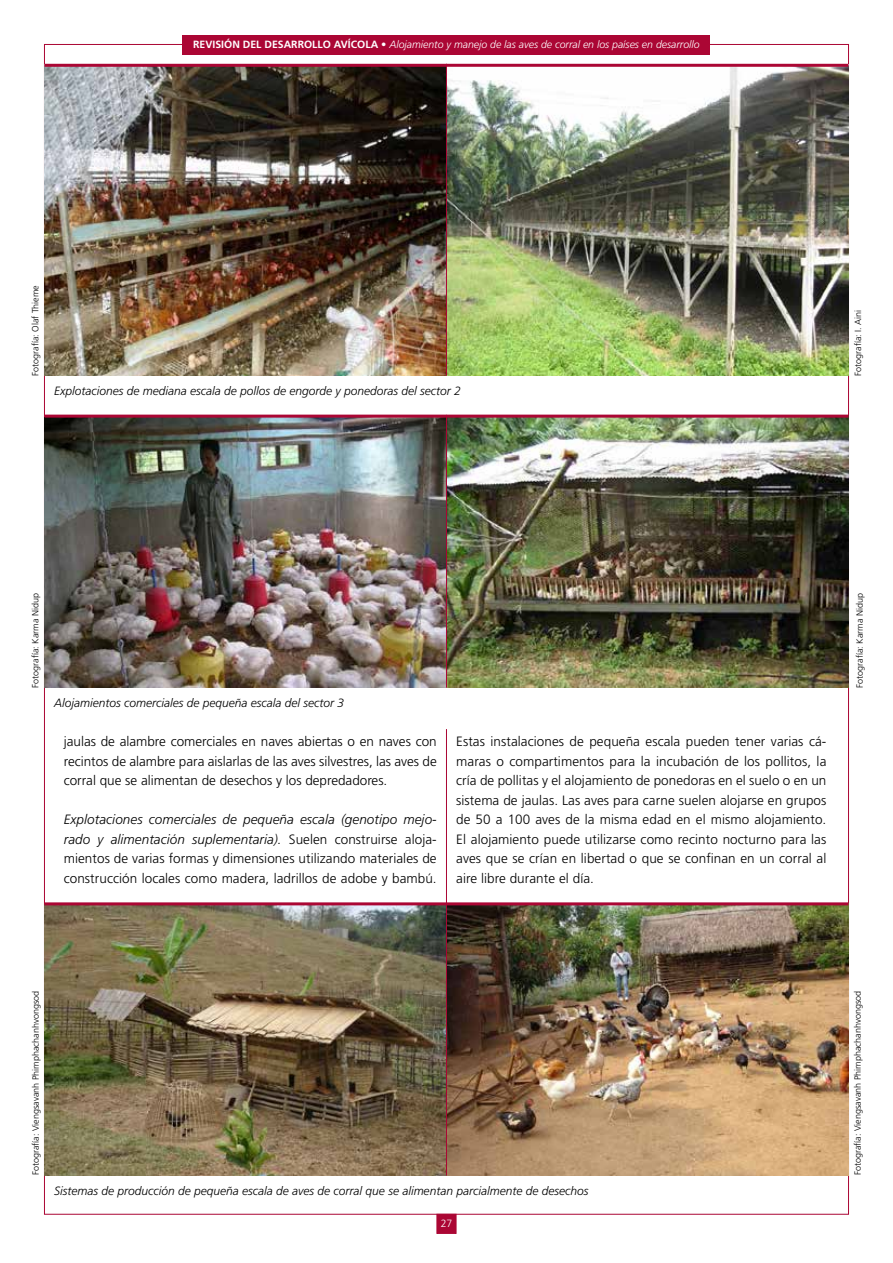
<style>
.page{position:relative;width:893px;height:1263px;background:#fff}
.page>*{position:absolute;margin:0;border:0;box-sizing:border-box;transform-origin:0 0}
.t1{font:300 13.5px/19.5px "Frutiger LT Std";letter-spacing:.005em;color:#000;text-align:justify}
.t2{font:italic 300 12px "Frutiger LT Std";color:#000}
.t3{font:italic 300 10.5px "Frutiger LT Std";color:#fff}
.t4{font:300 10.5px "Frutiger LT Std";color:#fff}
.t5{font:300 9px "Frutiger LT Std";color:#000}
.s1{font-weight:700;font-style:normal}
.s2{font-style:italic}
</style>
<div class="page">
<div style="left:437px;top:1214px;width:19px;height:19px;background:#ab0634"></div>
<div style="left:183px;top:35px;width:527px;height:19px;background:#ab0634"></div>
<img style="left:447px;top:905px;width:401px;height:270px">
<img style="left:44px;top:905px;width:402px;height:270px">
<hr style="left:44px;top:902px;width:402px;height:3px;background:#ab0634">
<hr style="left:446px;top:902px;width:402px;height:3px;background:#ab0634">
<img style="left:44px;top:65px;width:805px;height:311px">
<img style="left:44px;top:416px;width:805px;height:272px">
<hr style="left:45px;top:415px;width:803px;height:3px;background:#ab0634">
<hr style="left:446px;top:64px;width:1px;height:312px;background:#ab0634">
<hr style="left:446px;top:415px;width:1px;height:273px;background:#ab0634">
<hr style="left:446px;top:729px;width:1px;height:446px;background:#ab0634">
<hr style="left:44px;top:64px;width:804px;height:3px;background:#ab0634">
<p class="t3" style="left:193px;top:38px;width:508px"><span class="s1">REVISIÓN DEL DESARROLLO AVÍCOLA •</span> Alojamiento y manejo de las aves de corral en los países en desarrollo</p>
<p class="t5" style="left:30px;top:376px;width:92px;rotate:-90deg">Fotografía: Olaf Thieme</p>
<p class="t2" style="left:54px;top:384px;width:408px">Explotaciones de mediana escala de pollos de engorde y ponedoras del sector 2</p>
<p class="t5" style="left:853px;top:376px;width:68px;rotate:-90deg">Fotografía: I. Aini</p>
<p class="t5" style="left:30px;top:688px;width:96px;rotate:-90deg">Fotografía: Karma Nidup</p>
<p class="t5" style="left:855px;top:688px;width:96px;rotate:-90deg">Fotografía: Karma Nidup</p>
<p class="t2" style="left:54px;top:696px;width:292px">Alojamientos comerciales de pequeña escala del sector 3</p>
<p class="t1" style="left:64px;top:732px;width:374px">jaulas de alambre comerciales en naves abiertas o en naves con recintos de alambre para aislarlas de las aves silvestres, las aves de corral que se alimentan de desechos y los depredadores.</p>
<p class="t1" style="left:64px;top:810px;width:374px"><span class="s2">Explotaciones comerciales de pequeña escala (genotipo mejo&shy;rado y alimentación suplementaria).</span> Suelen construirse aloja&shy;mientos de varias formas y dimensiones utilizando materiales de construcción locales como madera, ladrillos de adobe y bambú.</p>
<p class="t1" style="left:456px;top:732px;width:372px">Estas instalaciones de pequeña escala pueden tener varias cá&shy;maras o compartimentos para la incubación de los pollitos, la cría de pollitas y el alojamiento de ponedoras en el suelo o en un sistema de jaulas. Las aves para carne suelen alojarse en grupos de 50 a 100 aves de la misma edad en el mismo alojamiento.<br>El alojamiento puede utilizarse como recinto nocturno para las aves que se crían en libertad o que se confinan en un corral al aire libre durante el día.</p>
<p class="t5" style="left:31px;top:1175px;width:186px;rotate:-90deg">Fotografía: Viengsavanh Phimphachanhvongsod</p>
<p class="t5" style="left:852px;top:1175px;width:186px;rotate:-90deg">Fotografía: Viengsavanh Phimphachanhvongsod</p>
<p class="t2" style="left:54px;top:1184px;width:536px">Sistemas de producción de pequeña escala de aves de corral que se alimentan parcialmente de desechos</p>
<p class="t4" style="left:441px;top:1217px;width:13px">27</p>
</div>
